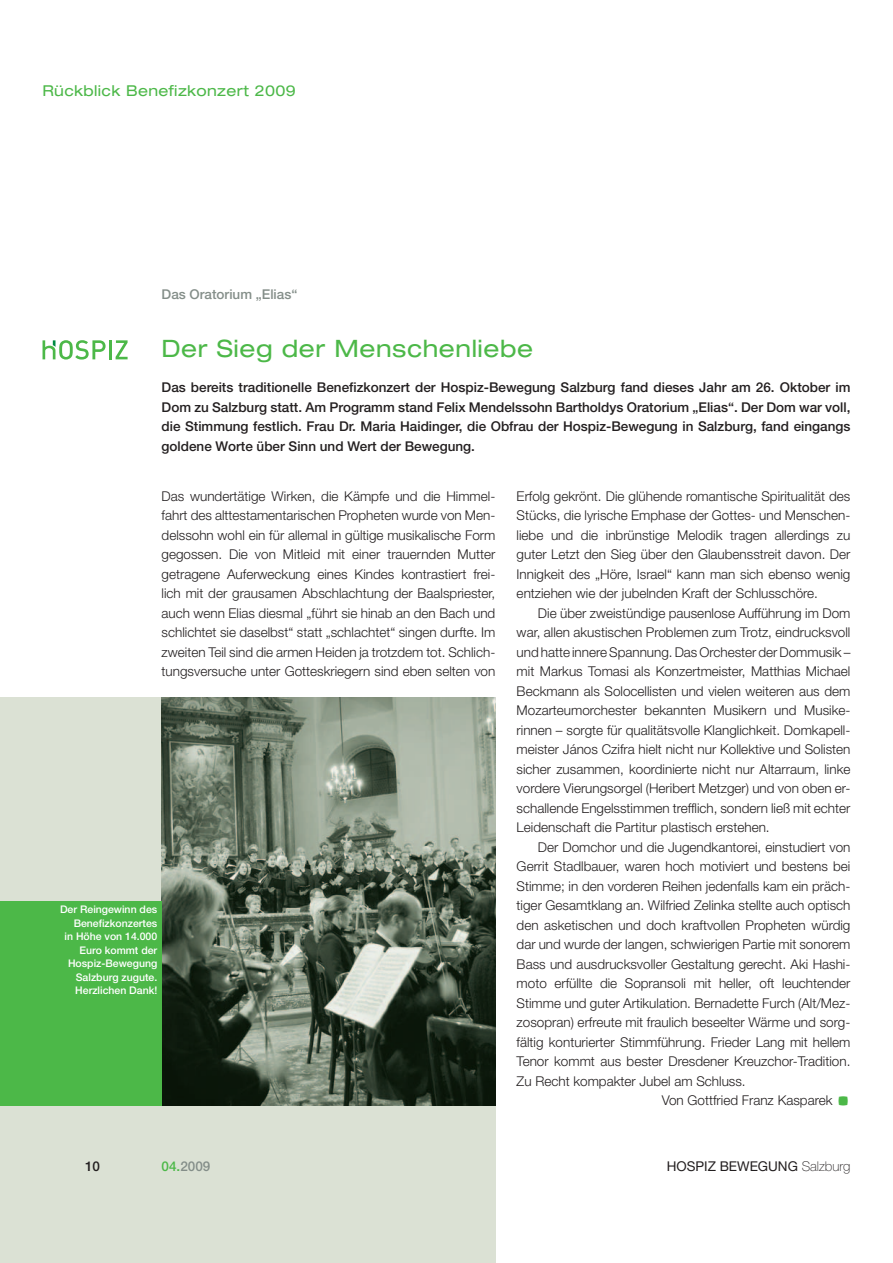
<style>
.page{position:relative;width:893px;height:1263px;background:#fff}
.page>*{position:absolute;margin:0;border:0;box-sizing:border-box;transform-origin:0 0}
.t1{font:expanded 24px "Helvetica Neue LT Std";letter-spacing:.025em;color:#4cb848}
.t2{font:expanded 15px "Helvetica Neue LT Std";letter-spacing:.025em;color:#4cb848}
.t3{font:300 13.5px/19.5px "Helvetica Neue LT Std";color:#231f20;text-align:justify}
.t4{font:500 13.5px/19.5px "Helvetica Neue LT Std";color:#231f20;text-align:justify}
.t5{font:500 13.5px "Helvetica Neue LT Std";color:#848e89}
.t6{font:13.5px "Helvetica Neue LT Std";color:#231f20}
.t7{font:500 10.5px/13.5px "Helvetica Neue LT Std";color:#fff;text-align:right}
.s1{color:#4cb848}
.s2{font-weight:100}
</style>
<div class="page">
<div style="left:0;top:697px;width:495px;height:566px;background:#dbe1d4"></div>
<img style="left:162px;top:697px;width:333px;height:409px">
<div style="left:0;top:901px;width:162px;height:205px;background:#4cb848"></div>
<hr style="left:109px;top:340px;width:3px;height:19px;background:#4cb848">
<svg style="left:116px;top:340px;width:12px;height:19px"></svg>
<svg style="left:43px;top:340px;width:63px;height:20px"></svg>
<p class="t2" style="left:43px;top:85px;width:255px">Rückblick Benefizkonzert 2009</p>
<p class="t5" style="left:162px;top:289px;width:137px">Das Oratorium „Elias“</p>
<h1 class="t1" style="left:162px;top:340px;width:373px">Der Sieg der Menschenliebe</h1>
<p class="t4" style="left:162px;top:379px;width:690px">Das bereits traditionelle Benefizkonzert der Hospiz-Bewegung Salzburg fand dieses Jahr am 26. Oktober im Dom zu Salzburg statt. Am Programm stand Felix Mendelssohn Bartholdys Oratorium „Elias“. Der Dom war voll, die Stimmung festlich. Frau Dr. Maria Haidinger, die Obfrau der Hospiz-Bewegung in Salzburg, fand eingangs goldene Worte über Sinn und Wert der Bewegung.</p>
<p class="t3" style="left:517px;top:488px;width:335px">Erfolg gekrönt. Die glühende romantische Spiritualität des Stücks, die lyrische Emphase der Gottes- und Menschen&shy;liebe und die inbrünstige Melodik tragen allerdings zu guter Letzt den Sieg über den Glaubensstreit davon. Der Innigkeit des „Höre, Israel“ kann man sich ebenso wenig entziehen wie der jubelnden Kraft der Schlusschöre.</p>
<p class="t3" style="left:517px;top:605px;width:335px;text-indent:21px">Die über zweistündige pausenlose Aufführung im Dom war, allen akustischen Problemen zum Trotz, eindrucksvoll und hatte innere Spannung. Das Orchester der Dommusik – mit Markus Tomasi als Konzertmeister, Matthias Michael Beckmann als Solocellisten und vielen weiteren aus dem Mozarteumorchester bekannten Musikern und Musike&shy;rinnen – sorgte für qualitätsvolle Klanglichkeit. Domkapell&shy;meister János Czifra hielt nicht nur Kollektive und Solisten sicher zusammen, koordinierte nicht nur Altarraum, linke vordere Vierungsorgel (Heribert Metzger) und von oben er&shy;schallende Engelsstimmen trefflich, sondern ließ mit echter Leidenschaft die Partitur plastisch erstehen.</p>
<p class="t3" style="left:538px;top:839px;width:314px">Der Domchor und die Jugendkantorei, einstudiert von</p>
<p class="t3" style="left:517px;top:858px;width:335px">Gerrit Stadlbauer, waren hoch motiviert und bestens bei</p>
<p class="t3" style="left:517px;top:878px;width:335px">Stimme; in den vorderen Reihen jedenfalls kam ein präch-</p>
<p class="t3" style="left:517px;top:897px;width:335px">tiger Gesamtklang an. Wilfried Zelinka stellte auch optisch</p>
<p class="t3" style="left:517px;top:917px;width:335px">den asketischen und doch kraftvollen Propheten würdig</p>
<p class="t3" style="left:517px;top:936px;width:335px">dar und wurde der langen, schwierigen Partie mit sonorem</p>
<p class="t3" style="left:517px;top:956px;width:335px">Bass und ausdrucksvoller Gestaltung gerecht. Aki Hashi-</p>
<p class="t3" style="left:517px;top:975px;width:335px">moto erfüllte die Sopransoli mit heller, oft leuchtender</p>
<p class="t3" style="left:517px;top:995px;width:335px">Stimme und guter Artikulation. Bernadette Furch (Alt/Mez-</p>
<p class="t3" style="left:517px;top:1014px;width:335px">zosopran) erfreute mit fraulich beseelter Wärme und sorg-</p>
<p class="t3" style="left:517px;top:1034px;width:335px">fältig konturierter Stimmführung. Frieder Lang mit hellem</p>
<p class="t3" style="left:517px;top:1053px;width:335px">Tenor kommt aus bester Dresdener Kreuzchor-Tradition.</p>
<p class="t3" style="left:517px;top:1073px;width:231px">Zu Recht kompakter Jubel am Schluss.</p>
<p class="t3" style="left:662px;top:1092px;width:172px">Von Gottfried Franz Kasparek</p>
<p class="t3" style="left:162px;top:488px;width:335px">Das wundertätige Wirken, die Kämpfe und die Himmel&shy;fahrt des alttestamentarischen Propheten wurde von Men&shy;delssohn wohl ein für allemal in gültige musikalische Form gegossen. Die von Mitleid mit einer trauernden Mutter getragene Auferweckung eines Kindes kontrastiert frei&shy;lich mit der grausamen Abschlachtung der Baalspriester, auch wenn Elias diesmal „führt sie hinab an den Bach und schlichtet sie daselbst“ statt „schlachtet“ singen durfte. Im zweiten Teil sind die armen Heiden ja trotzdem tot. Schlich&shy;tungsversuche unter Gotteskriegern sind eben selten von</p>
<p class="t7" style="left:60px;top:904px;width:99px">Der Reingewinn des<br>Benefizkonzertes<br>in Höhe von 14.000<br>Euro kommt der<br>Hospiz-Bewegung<br>Salzburg zugute.<br>Herzlichen Dank!</p>
<p class="t4" style="left:85px;top:1158px;width:17px">10</p>
<p class="t5" style="left:162px;top:1161px;width:50px"><span class="s1">04.</span>2009</p>
<p class="t6" style="left:667px;top:1161px;width:185px">HOSPIZ BEWEGUNG <span class="s2">Salzburg</span></p>
</div>
